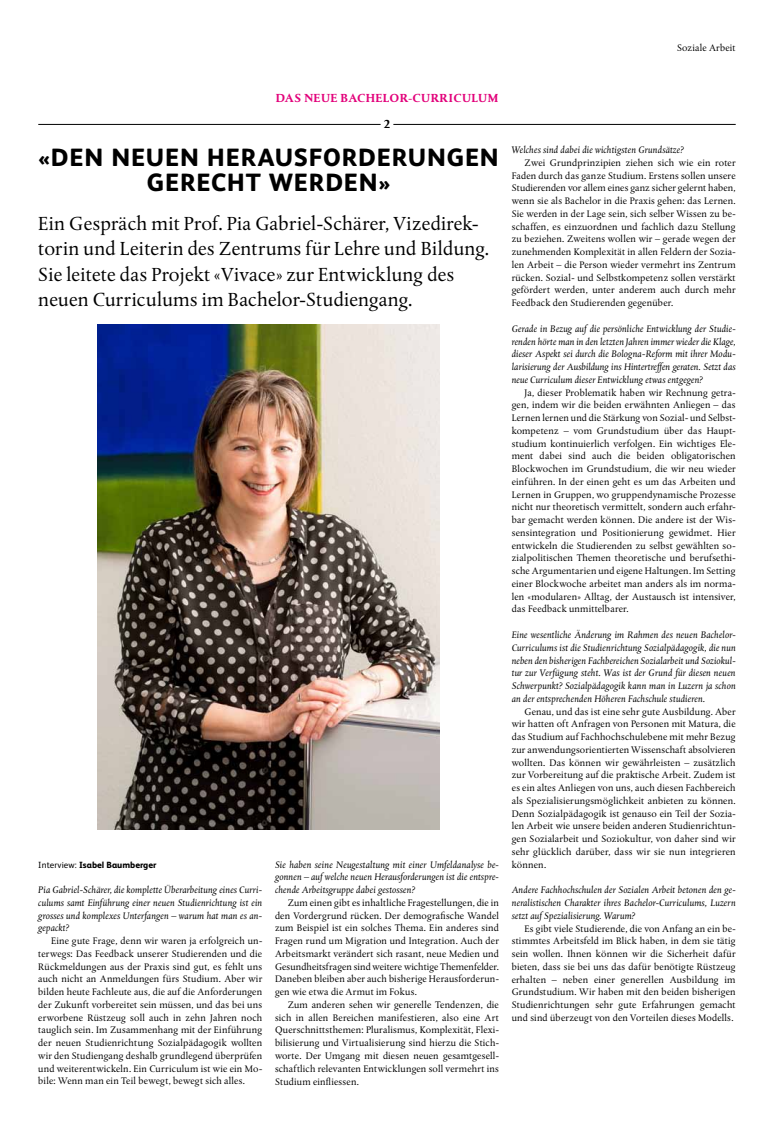
<style>
.page{position:relative;width:774px;height:1134px;background:#fff}
.page>*{position:absolute;margin:0;border:0;box-sizing:border-box;transform-origin:0 0}
.t1{font:800 25px/25.5px "FS Albert";letter-spacing:.035em;color:#000;text-align:center}
.t2{font:20px/25.5px "Albertina MT Std";letter-spacing:.01em;color:#000}
.t3{font:700 12px "Albertina MT Std";letter-spacing:.03em;color:#e2007a}
.t4{font:700 12px "Albertina MT Std";color:#000}
.t5{font:10px/12.8px "Albertina MT Std";letter-spacing:.015em;color:#000;text-align:justify}
.t6{font:italic 10px/12.8px "Albertina MT Std";letter-spacing:.015em;color:#000;text-align:justify}
.t7{font:800 9px "FS Albert";color:#000}
.s1{font-weight:400}
</style>
<div class="page">
<hr style="left:38px;top:124px;width:343px;height:1px;background:#000">
<hr style="left:393px;top:124px;width:343px;height:1px;background:#000">
<img style="left:97px;top:325px;width:343px;height:504px">
<p class="t5" style="left:677px;top:41px;width:60px">Soziale Arbeit</p>
<p class="t3" style="left:276px;top:91px;width:38px">DAS NEUE</p>
<p class="t3" style="left:340px;top:91px;width:159px">BACHELOR-CURRICULUM</p>
<p class="t4" style="left:384px;top:116px;width:8px">2</p>
<h1 class="t1" style="left:38px;top:143px;width:462px">«DEN NEUEN HERAUSFORDERUNGEN<br>GERECHT WERDEN»</h1>
<h2 class="t2" style="left:38px;top:211px;width:452px">Ein Gespräch mit Prof. Pia Gabriel-Schärer, Vizedirek&shy;torin und Leiterin des Zentrums für Lehre und Bildung.<br>Sie leitete das Projekt «Vivace» zur Entwicklung des neuen Curriculums im Bachelor-Studiengang.</h2>
<p class="t7" style="left:38px;top:858px;width:120px"><span class="s1">Interview:</span> ISABEL BAUMBERGER</p>
<p class="t6" style="left:38px;top:883px;width:225px">Pia Gabriel-Schärer, die komplette Überarbeitung eines Curri&shy;culums samt Einführung einer neuen Studienrichtung ist ein grosses und komplexes Unterfangen – warum hat man es an&shy;gepackt?</p>
<p class="t5" style="left:38px;top:934px;width:225px;text-indent:13px">Eine gute Frage, denn wir waren ja erfolgreich un&shy;terwegs: Das Feedback unserer Studierenden und die Rückmeldungen aus der Praxis sind gut, es fehlt uns auch nicht an Anmeldungen fürs Studium. Aber wir bilden heute Fachleute aus, die auf die Anforderungen der Zukunft vorbereitet sein müssen, und das bei uns erworbene Rüstzeug soll auch in zehn Jahren noch tauglich sein. Im Zusammenhang mit der Einführung der neuen Studienrichtung Sozialpädagogik wollten wir den Studiengang deshalb grundlegend überprüfen und weiterentwickeln. Ein Curriculum ist wie ein Mo&shy;bile: Wenn man ein Teil bewegt, bewegt sich alles.</p>
<p class="t6" style="left:275px;top:858px;width:225px">Sie haben seine Neugestaltung mit einer Umfeldanalyse be&shy;gonnen – auf welche neuen Herausforderungen ist die entspre&shy;chende Arbeitsgruppe dabei gestossen?</p>
<p class="t5" style="left:275px;top:896px;width:225px;text-indent:13px">Zum einen gibt es inhaltliche Fragestellungen, die in den Vordergrund rücken. Der demografische Wandel zum Beispiel ist ein solches Thema. Ein anderes sind Fragen rund um Migration und Integration. Auch der Arbeitsmarkt verändert sich rasant, neue Medien und Gesundheitsfragen sind weitere wichtige Themenfelder.<br>Daneben bleiben aber auch bisherige Herausforderun&shy;gen wie etwa die Armut im Fokus.</p>
<p class="t5" style="left:275px;top:998px;width:225px;text-indent:13px">Zum anderen sehen wir generelle Tendenzen, die sich in allen Bereichen manifestieren, also eine Art Querschnittsthemen: Pluralismus, Komplexität, Flexi&shy;bilisierung und Virtualisierung sind hierzu die Stich&shy;worte. Der Umgang mit diesen neuen gesamtgesell&shy;schaftlich relevanten Entwicklungen soll vermehrt ins Studium einfliessen.</p>
<p class="t6" style="left:512px;top:143px;width:173px">Welches sind dabei die wichtigsten Grundsätze?</p>
<p class="t5" style="left:512px;top:156px;width:225px;text-indent:13px">Zwei Grundprinzipien ziehen sich wie ein roter Faden durch das ganze Studium. Erstens sollen unsere Studierenden vor allem eines ganz sicher gelernt haben, wenn sie als Bachelor in die Praxis gehen: das Lernen.<br>Sie werden in der Lage sein, sich selber Wissen zu be&shy;schaffen, es einzuordnen und fachlich dazu Stellung zu beziehen. Zweitens wollen wir – gerade wegen der zunehmenden Komplexität in allen Feldern der Sozia&shy;len Arbeit – die Person wieder vermehrt ins Zentrum rücken. Sozial- und Selbstkompetenz sollen verstärkt gefördert werden, unter anderem auch durch mehr Feedback den Studierenden gegenüber.</p>
<p class="t6" style="left:512px;top:322px;width:225px">Gerade in Bezug auf die persönliche Entwicklung der Studie&shy;renden hörte man in den letzten Jahren immer wieder die Klage, dieser Aspekt sei durch die Bologna-Reform mit ihrer Modu&shy;larisierung der Ausbildung ins Hintertreffen geraten. Setzt das neue Curriculum dieser Entwicklung etwas entgegen?</p>
<p class="t5" style="left:512px;top:386px;width:225px;text-indent:13px">Ja, dieser Problematik haben wir Rechnung getra&shy;gen, indem wir die beiden erwähnten Anliegen – das Lernen lernen und die Stärkung von Sozial- und Selbst&shy;kompetenz – vom Grundstudium über das Haupt&shy;studium kontinuierlich verfolgen. Ein wichtiges Ele&shy;ment dabei sind auch die beiden obligatorischen Blockwochen im Grundstudium, die wir neu wieder einführen. In der einen geht es um das Arbeiten und Lernen in Gruppen, wo gruppendynamische Prozesse nicht nur theoretisch vermittelt, sondern auch erfahr&shy;bar gemacht werden können. Die andere ist der Wis&shy;sensintegration und Positionierung gewidmet. Hier entwickeln die Studierenden zu selbst gewählten so&shy;zialpolitischen Themen theoretische und berufsethi&shy;sche Argumentarien und eigene Haltungen. Im Setting einer Blockwoche arbeitet man anders als im norma&shy;len «modularen» Alltag, der Austausch ist intensiver, das Feedback unmittelbarer.</p>
<p class="t6" style="left:512px;top:628px;width:225px">Eine wesentliche Änderung im Rahmen des neuen Bachelor-Curriculums ist die Studienrichtung Sozialpädagogik, die nun neben den bisherigen Fachbereichen Sozialarbeit und Soziokul&shy;tur zur Verfügung steht. Was ist der Grund für diesen neuen Schwerpunkt? Sozialpädagogik kann man in Luzern ja schon an der entsprechenden Höheren Fachschule studieren.</p>
<p class="t5" style="left:512px;top:705px;width:225px;text-indent:13px">Genau, und das ist eine sehr gute Ausbildung. Aber wir hatten oft Anfragen von Personen mit Matura, die das Studium auf Fachhochschulebene mit mehr Bezug zur anwendungsorientierten Wissenschaft absolvieren wollten. Das können wir gewährleisten – zusätzlich zur Vorbereitung auf die praktische Arbeit. Zudem ist es ein altes Anliegen von uns, auch diesen Fachbereich als Spezialisierungsmöglichkeit anbieten zu können.<br>Denn Sozialpädagogik ist genauso ein Teil der Sozia&shy;len Arbeit wie unsere beiden anderen Studienrichtun&shy;gen Sozialarbeit und Soziokultur, von daher sind wir sehr glücklich darüber, dass wir sie nun integrieren können.</p>
<p class="t6" style="left:512px;top:884px;width:225px">Andere Fachhochschulen der Sozialen Arbeit betonen den ge&shy;neralistischen Charakter ihres Bachelor-Curriculums, Luzern setzt auf Spezialisierung. Warum?</p>
<p class="t5" style="left:512px;top:922px;width:225px;text-indent:13px">Es gibt viele Studierende, die von Anfang an ein be&shy;stimmtes Arbeitsfeld im Blick haben, in dem sie tätig sein wollen. Ihnen können wir die Sicherheit dafür bieten, dass sie bei uns das dafür benötigte Rüstzeug erhalten – neben einer generellen Ausbildung im Grundstudium. Wir haben mit den beiden bisherigen Studienrichtungen sehr gute Erfahrungen gemacht und sind überzeugt von den Vorteilen dieses Modells.</p>
</div>
